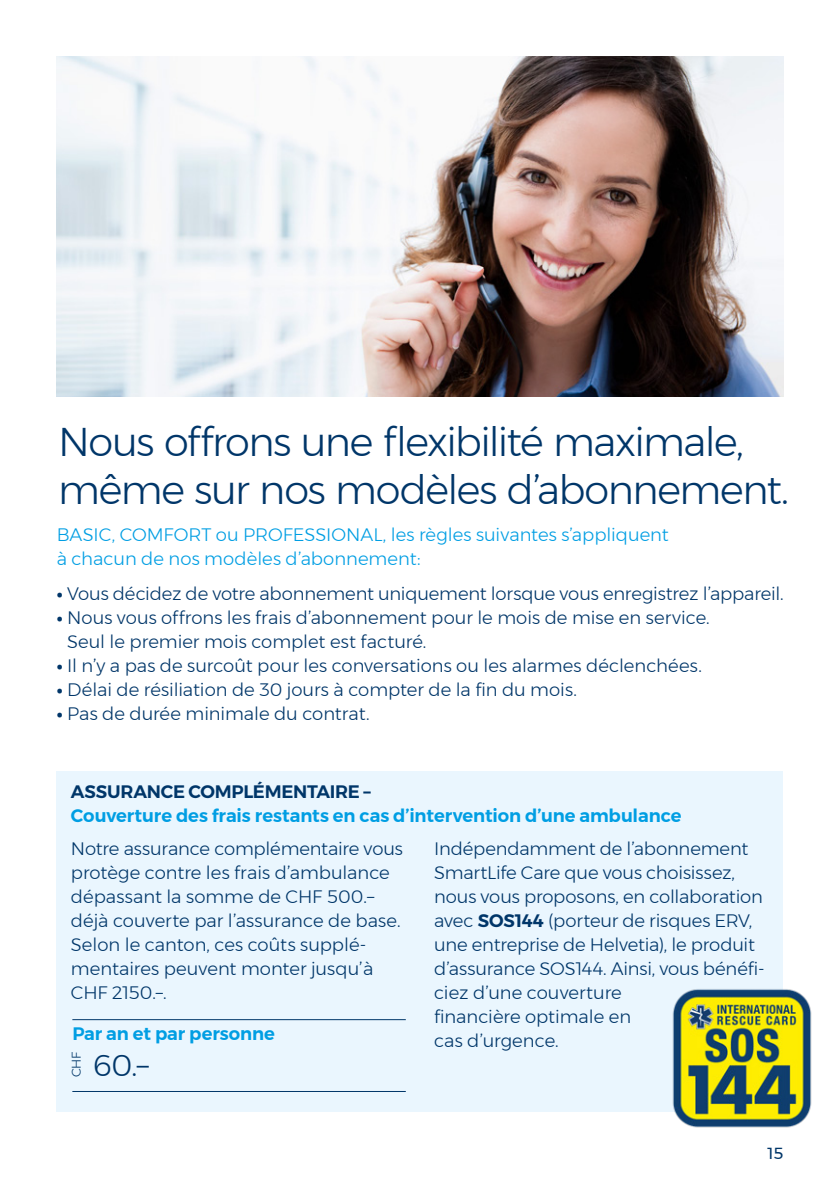
<style>
.page{position:relative;width:840px;height:1191px;background:#fff}
.page>*{position:absolute;margin:0;border:0;box-sizing:border-box;transform-origin:0 0}
.t1{font:300 40px/48px "Montserrat";letter-spacing:-.035em;color:#003669}
.t2{font:300 30px "Montserrat";color:#003669}
.t3{font:300 18px/24px "Montserrat";letter-spacing:-.005em;color:#003669}
.t4{font:300 18px/24px "Montserrat";color:#009ee3}
.t5{font:600 18px "Montserrat";letter-spacing:-.005em;color:#009ee3}
.t6{font:600 18px "Montserrat";letter-spacing:-.015em;color:#003669}
.t7{font:16px "Montserrat";color:#003669}
.t8{font:300 12.6px "Montserrat";color:#003669}
.s1{font-weight:700}
.s2{font-weight:600}
</style>
<div class="page">
<div style="left:57px;top:771px;width:725px;height:340px;background:#eaf6fe"></div>
<hr style="left:72px;top:1019px;width:333px;height:1px;background:#003669">
<hr style="left:72px;top:1091px;width:333px;height:1px;background:#003669">
<img style="left:57px;top:57px;width:725px;height:340px">
<img style="left:666px;top:982px;width:146px;height:146px">
<h1 class="t1" style="left:58px;top:417px;width:732px">Nous offrons une flexibilité maximale, même sur nos modèles d’abonnement.</h1>
<p class="t4" style="left:57px;top:522px;width:613px">BASIC, COMFORT ou PROFESSIONAL, les règles suivantes s’appliquent à chacun de nos modèles d’abonnement:</p>
<p class="t3" style="left:57px;top:581px;width:728px"><span class="s1">•</span> Vous décidez de votre abonnement uniquement lorsque vous enregistrez l’appareil.</p>
<p class="t3" style="left:67px;top:605px;width:643px;text-indent:-10px"><span class="s1">•</span> Nous vous offrons les frais d’abonnement pour le mois de mise en service.<br>Seul le premier mois complet est facturé.</p>
<p class="t3" style="left:57px;top:653px;width:646px"><span class="s1">•</span> Il n’y a pas de surcoût pour les conversations ou les alarmes déclenchées.</p>
<p class="t3" style="left:57px;top:677px;width:521px"><span class="s1">•</span> Délai de résiliation de 30 jours à compter de la fin du mois.</p>
<p class="t3" style="left:57px;top:701px;width:314px"><span class="s1">•</span> Pas de durée minimale du contrat.</p>
<p class="t6" style="left:71px;top:777px;width:301px">ASSURANCE COMPLÉMENTAIRE –</p>
<p class="t5" style="left:71px;top:801px;width:611px">Couverture des frais restants en cas d’intervention d’une ambulance</p>
<p class="t3" style="left:71px;top:836px;width:333px">Notre assurance complémentaire vous protège contre les frais d’ambulance dépassant la somme de CHF 500.– déjà couverte par l’assurance de base.<br>Selon le canton, ces coûts supplé&shy;mentaires peuvent monter jusqu’à<br>CHF 2150.–.</p>
<p class="t3" style="left:434px;top:836px;width:332px">Indépendamment de l’abonnement<br>SmartLife Care que vous choisissez, nous vous proposons, en collaboration avec <span class="s2">SOS144</span> (porteur de risques ERV, une entreprise de Helvetia), le produit d’assurance SOS144. Ainsi, vous bénéfi&shy;ciez d’une couverture<br>financière optimale en<br>cas d’urgence.</p>
<p class="t5" style="left:72px;top:1019px;width:204px">Par an et par personne</p>
<p class="t8" style="left:67px;top:1077px;width:27px;rotate:-90deg">CHF</p>
<h2 class="t2" style="left:93px;top:1042px;width:58px">60.–</h2>
<p class="t7" style="left:767px;top:1141px;width:17px">15</p>
</div>
